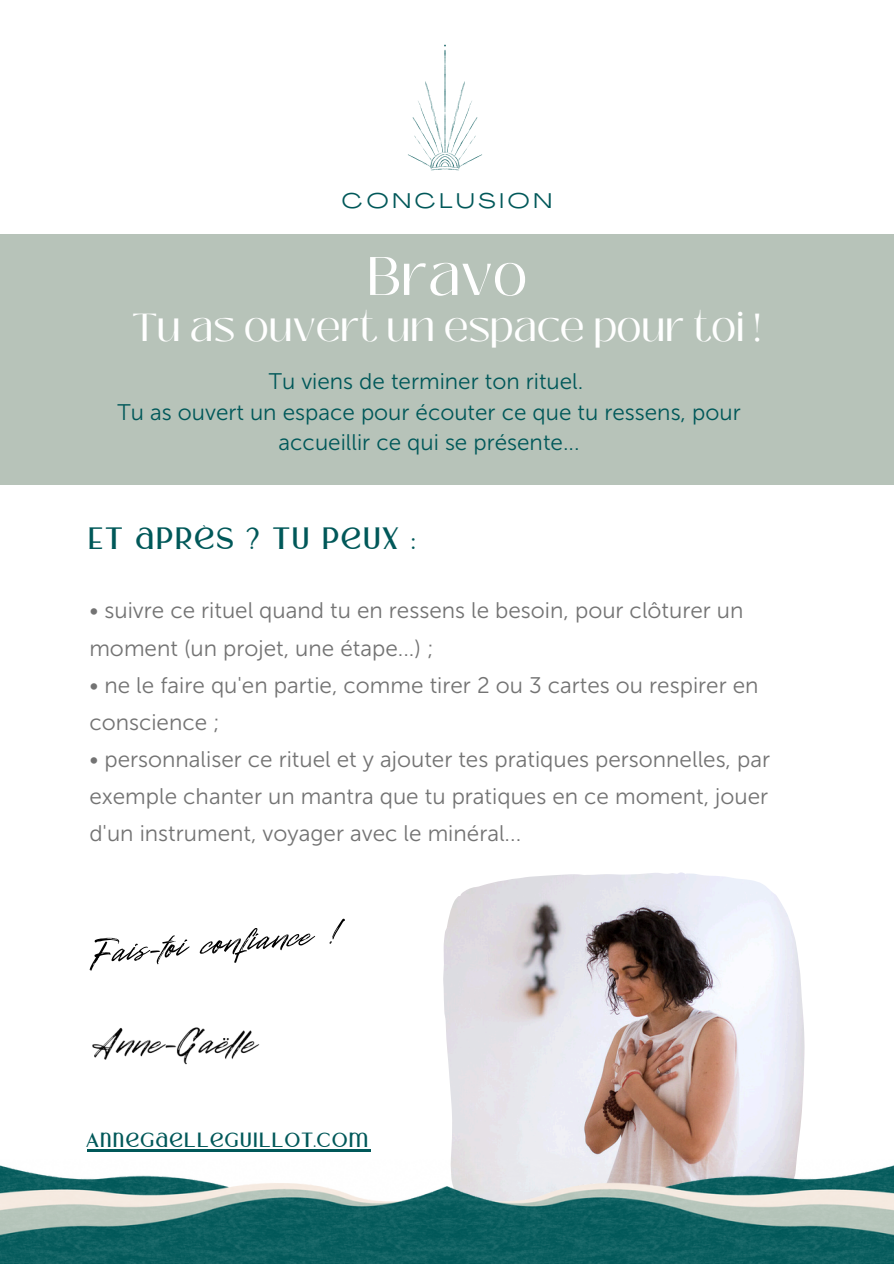
<style>
.page{position:relative;width:894px;height:1264px;background:#fff}
.page>*{position:absolute;margin:0;border:0;box-sizing:border-box;transform-origin:0 0}
.t1{font:54px "Black Mango";color:#fff}
.t2{font:51px "Disruptors Script";color:#000}
.t3{font:39px "Black Mango";color:#fff}
.t4{font:36px "Al Murberry Bold";color:#005859}
.t5{font:24px "Al Murberry Bold";color:#005859}
.t6{font:22.5px/37.2px "Museo Sans 300";color:#737373}
.t7{font:22.5px/30.3px "Museo Sans 300";color:#005859;text-align:center}
.t8{font:21px "Agrandir Grand";letter-spacing:.2em;color:#005859}
</style>
<div class="page">
<img style="left:443px;top:872px;width:361px;height:283px">
<img style="left:0;top:1155px;width:893px;height:108px">
<div style="left:0;top:234px;width:893px;height:250px;background:#b7c3b9"></div>
<img style="left:408px;top:44px;width:74px;height:127px">
<img style="left:92px;top:1027px;width:168px;height:38px">
<hr style="left:87px;top:1148px;width:283px;height:3px;background:#005859">
<h5 class="t8" style="left:342px;top:192px;width:211px">CONCLUSION</h5>
<h3 class="t1" style="left:366px;top:235px;width:162px">Bravo</h3>
<h3 class="t3" style="left:132px;top:298px;width:630px">Tu as ouvert un espace pour toi !</h3>
<p class="t7" style="left:117px;top:366px;width:624px">Tu viens de terminer ton rituel.<br>Tu as ouvert un espace pour écouter ce que tu ressens, pour accueillir ce qui se présente...</p>
<h2 class="t4" style="left:89px;top:520px;width:331px">ET APRÈS ? TU PEUX :</h2>
<h5 class="t6" style="left:89px;top:592px;width:655px">• suivre ce rituel quand tu en ressens le besoin, pour clôturer un moment (un projet, une étape...) ;</h5>
<h5 class="t6" style="left:89px;top:666px;width:670px">• ne le faire qu'en partie, comme tirer 2 ou 3 cartes ou respirer en conscience ;</h5>
<h5 class="t6" style="left:89px;top:740px;width:682px;text-align:justify">• personnaliser ce rituel et y ajouter tes pratiques personnelles, par exemple chanter un mantra que tu pratiques en ce moment, jouer d'un instrument, voyager avec le minéral...</h5>
<p class="t2" style="left:87px;top:920px;width:251px;rotate:-5deg">Fais-toi confiance !</p>
<h1 class="t5" style="left:87px;top:1127px;width:285px">ANNEGAELLEGUILLOT.COM</h1>
</div>
